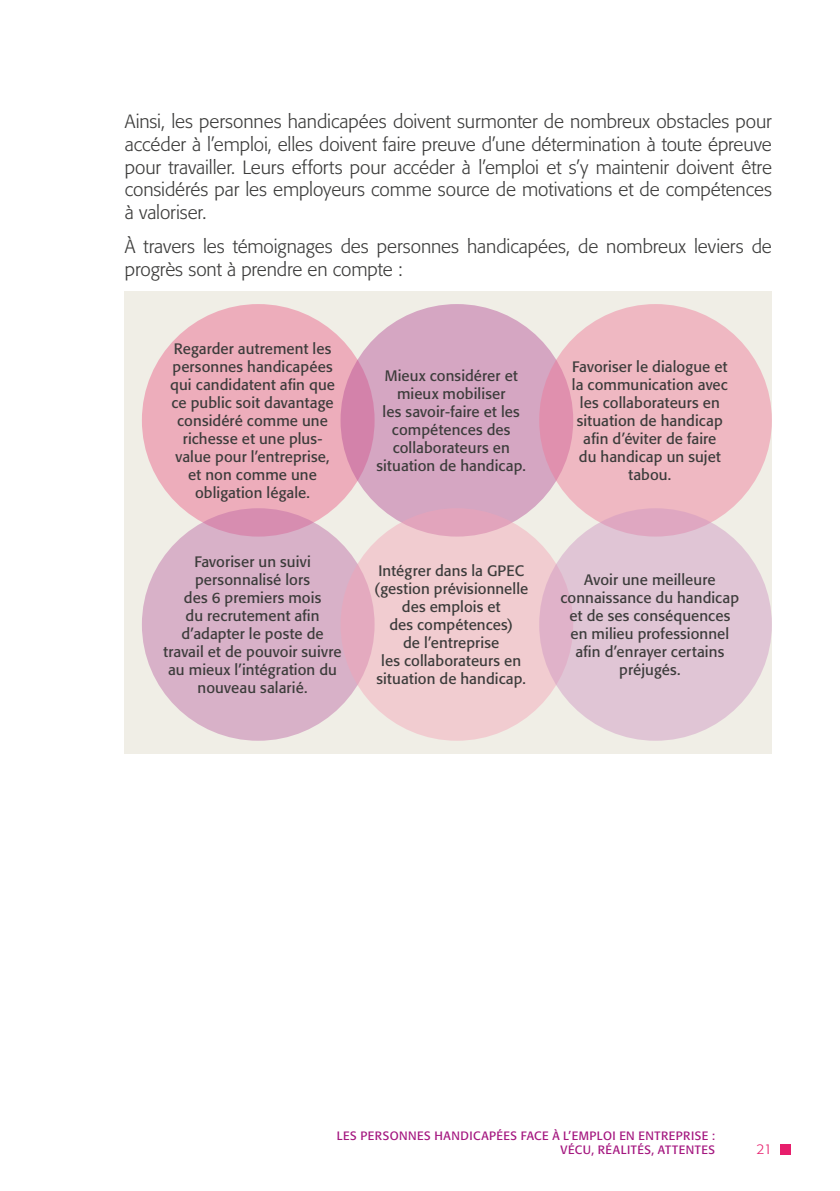
<style>
.page{position:relative;width:840px;height:1191px;background:#fff}
.page>*{position:absolute;margin:0;border:0;box-sizing:border-box;transform-origin:0 0}
.t1{font:300 19px/22.8px "Formata Std";letter-spacing:-.005em;color:#3c3c3b;text-align:justify}
.t2{font:15px/18px "Formata Std";letter-spacing:.005em;color:#3c3c3b;text-align:center}
.t3{font:300 14px "Formata Std";color:#e71e6c}
.t4{font:12px/14.4px "Formata Std";letter-spacing:.045em;color:#a4167f;text-align:right}
</style>
<div class="page">
<div style="left:780px;top:1144px;width:10px;height:10px;background:#e71e6c"></div>
<div style="left:125px;top:291px;width:646px;height:463px;background:#f0eee6"></div>
<div style="left:142px;top:304px;width:232px;height:232px;background:#edadbb;border-radius:50%"></div>
<svg style="left:340px;top:304px;width:233px;height:232px;background:#d4a3c0"></svg>
<svg style="left:539px;top:304px;width:232px;height:232px;background:#edb5c0"></svg>
<div style="left:142px;top:508px;width:232px;height:232px;background:#d8b1c8;border-radius:50%"></div>
<svg style="left:340px;top:508px;width:233px;height:232px;background:#efc7cd"></svg>
<svg style="left:539px;top:508px;width:232px;height:232px;background:#e0c2d3"></svg>
<p class="t1" style="left:125px;top:110px;width:648px">Ainsi, les personnes handicapées doivent surmonter de nombreux obstacles pour accéder à l’emploi, elles doivent faire preuve d’une détermination à toute épreuve pour travailler. Leurs efforts pour accéder à l’emploi et s’y maintenir doivent être considérés par les employeurs comme source de motivations et de compétences à valoriser.</p>
<p class="t1" style="left:125px;top:235px;width:648px">À travers les témoignages des personnes handicapées, de nombreux leviers de progrès sont à prendre en compte :</p>
<p class="t2" style="left:170px;top:340px;width:166px">Regarder autrement les personnes handicapées qui candidatent afin que ce public soit davantage considéré comme une richesse et une plus&shy;value pour l’entreprise, et non comme une obligation légale.</p>
<p class="t2" style="left:376px;top:367px;width:151px">Mieux considérer et mieux mobiliser<br>les savoir-faire et les compétences des collaborateurs en situation de handicap.</p>
<p class="t2" style="left:571px;top:358px;width:157px">Favoriser le dialogue et la communication avec les collaborateurs en situation de handicap afin d’éviter de faire<br>du handicap un sujet tabou.</p>
<p class="t2" style="left:163px;top:553px;width:180px">Favoriser un suivi personnalisé lors<br>des 6 premiers mois<br>du recrutement afin d’adapter le poste de travail et de pouvoir suivre au mieux l’intégration du nouveau salarié.</p>
<p class="t2" style="left:374px;top:562px;width:156px">Intégrer dans la GPEC (gestion prévisionnelle des emplois et<br>des compétences)<br>de l’entreprise<br>les collaborateurs en situation de handicap.</p>
<p class="t2" style="left:560px;top:571px;width:180px">Avoir une meilleure connaissance du handicap et de ses conséquences en milieu professionnel afin d’enrayer certains préjugés.</p>
<p class="t4" style="left:337px;top:1128px;width:379px">LES PERSONNES HANDICAPÉES FACE À L’EMPLOI EN ENTREPRISE :<br>VÉCU, RÉALITÉS, ATTENTES</p>
<p class="t3" style="left:756px;top:1141px;width:17px">21</p>
</div>
